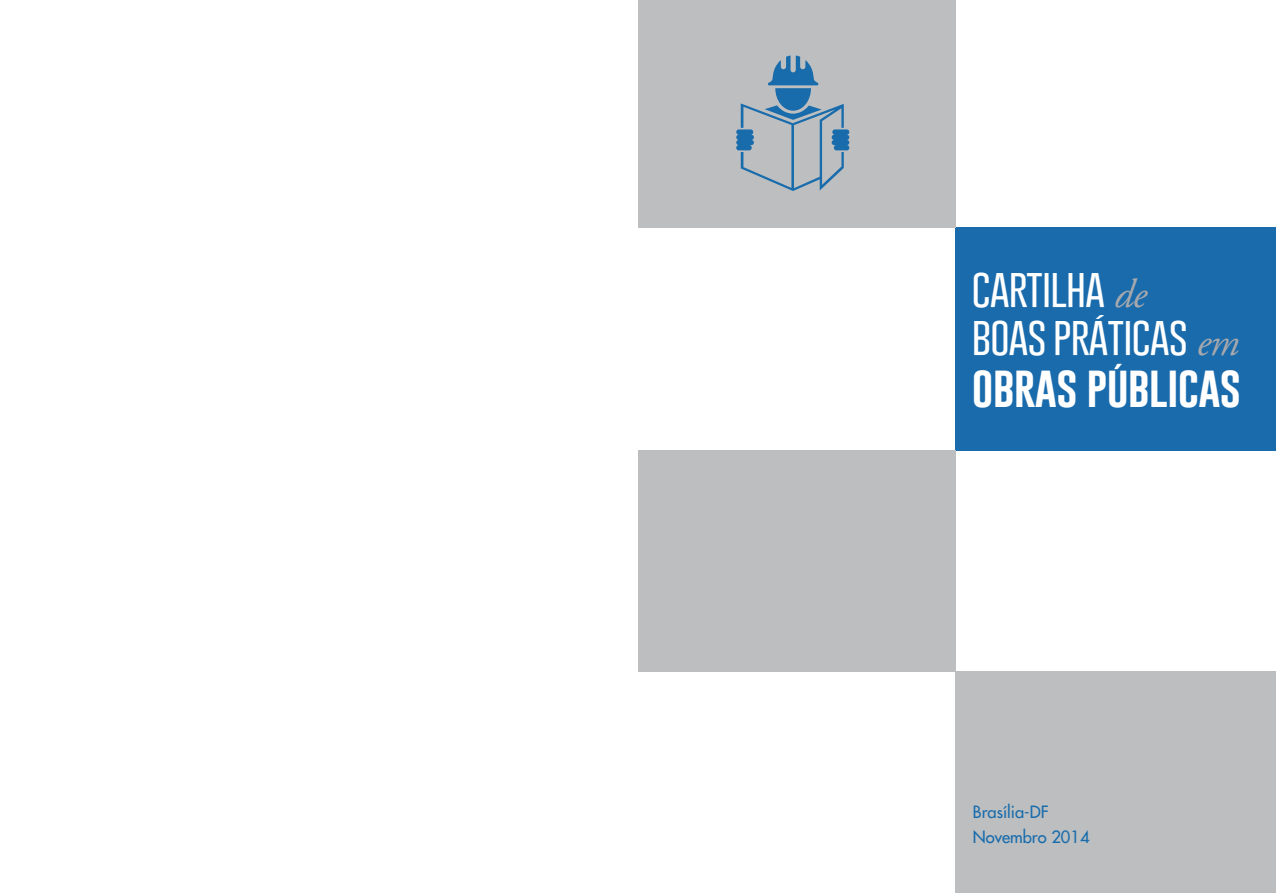
<style>
.page{position:relative;width:1276px;height:893px;background:#fff}
.page>*{position:absolute;margin:0;border:0;box-sizing:border-box;transform-origin:0 0}
.t1{font:42.9px "Gobold";letter-spacing:-.02em;color:#fff}
.t2{font:100 40.35px/48.3px "Gobold";letter-spacing:-.02em;color:#fff}
.t3{font:16.5px/24.8px "Futura LT";color:#186cac}
.s1{font-family:"Adobe Garamond Pro";font-weight:400;font-style:italic;color:#a7a9ac}
</style>
<div class="page">
<div style="left:955px;top:227px;width:321px;height:223px;background:#1a6bac"></div>
<div style="left:638px;top:0;width:317px;height:227px;background:#bcbec0"></div>
<svg style="left:736px;top:56px;width:113px;height:135px"></svg>
<div style="left:638px;top:450px;width:317px;height:222px;background:#bcbec0"></div>
<div style="left:955px;top:672px;width:321px;height:221px;background:#bcbec0"></div>
<p class="t2" style="left:972px;top:263px;width:269px">CARTILHA <span class="s1">de<br></span>BOAS PRÁTICAS <span class="s1">em</span></p>
<p class="t1" style="left:972px;top:359px;width:271px">OBRAS PÚBLICAS</p>
<p class="t3" style="left:973px;top:800px;width:118px">Brasília-DF<br>Novembro 2014</p>
</div>
